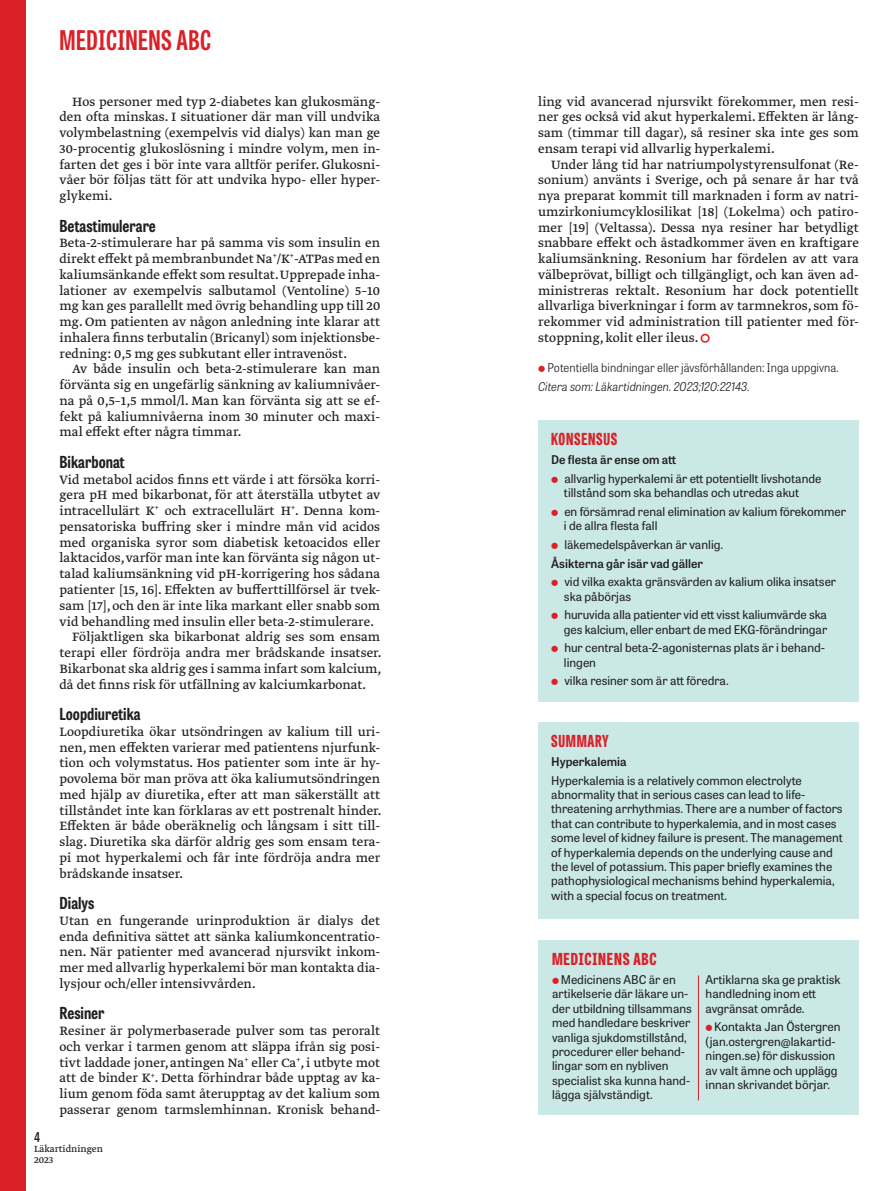
<style>
.page{position:relative;width:893px;height:1191px;background:#fff}
.page>*{position:absolute;margin:0;border:0;box-sizing:border-box;transform-origin:0 0}
.t1{font:700 27px "Tablet Gothic Compressed";letter-spacing:.02em;color:#da2128}
.Mellanrubrik_nivå_2{font:700 16.5px "Tablet Gothic Condensed";color:#231f20}
.Rubrik_fakta_röd{font:800 16.5px "Tablet Gothic Compressed";letter-spacing:.045em;color:#da2128;scale:1.07 1}
.Rubrik_fakta{font:800 16.5px "Tablet Gothic Compressed";letter-spacing:.045em;color:#da2128}
.Rubrik_fakta_röd-2{font:800 16.5px "Tablet Gothic Compressed";letter-spacing:.045em;color:#da2128}
.Brödtext_m{font:14.25px/15.8px "Greta Text Pro Regular Min";color:#231f20;text-align:justify}
.Brödtext_m_indrag{font:14.25px/15.8px "Greta Text Pro Regular Min";color:#231f20;text-align:justify}
.t2{font:600 13.5px "Tablet Gothic Condensed";color:#231f20}
.Summary{font:12px/14.4px "Tablet Gothic";color:#231f20}
.Faktatext{font:12px/14.4px "Tablet Gothic";color:#231f20}
.Bindningar_eller_jäv{font:300 12px "Tablet Gothic Narrow";letter-spacing:.005em;color:#231f20}
.Faktatext-2{font:600 12px "Tablet Gothic";color:#231f20}
.Citera_som{font:italic 300 12px "Tablet Gothic Narrow";color:#231f20}
.Summary-2{font:600 12px "Tablet Gothic";color:#231f20}
.t3{font:10.5px/10.5px "Greta Text Pro";color:#231f20}
.s1{color:#da2128}
</style>
<div class="page">
<div style="left:0;top:0;width:26px;height:1191px;background:#da2128"></div>
<div style="left:538px;top:722px;width:321px;height:196px;background:#c9e8e6"></div>
<div style="left:538px;top:420px;width:321px;height:282px;background:#c9e8e6"></div>
<div style="left:538px;top:940px;width:321px;height:174px;background:#c9e8e6"></div>
<hr style="left:698px;top:975px;width:1px;height:125px;background:#da2128">
<h1 class="t1" style="left:60px;top:22px;width:153px">MEDICINENS ABC</h1>
<p class="Brödtext_m_indrag" style="left:60px;top:94px;width:322px;text-indent:13px">Hos personer med typ 2-diabetes kan glukosmäng&shy;den ofta minskas. I situationer där man vill undvika volymbelastning (exempelvis vid dialys) kan man ge 30-procentig glukoslösning i mindre volym, men in&shy;farten det ges i bör inte vara alltför perifer. Glukosni&shy;våer bör följas tätt för att undvika hypo- eller hyper&shy;glykemi.</p>
<p class="Mellanrubrik_nivå_2" style="left:60px;top:214px;width:98px">Betastimulerare</p>
<p class="Brödtext_m" style="left:60px;top:236px;width:322px">Beta-2-stimulerare har på samma vis som insulin en direkt effekt på membranbundet Na<sup>+</sup>/K<sup>+</sup>-ATPas med en kaliumsänkande effekt som resultat. Upprepade inha&shy;lationer av exempelvis salbutamol (Ventoline) 5–10 mg kan ges parallellt med övrig behandling upp till 20 mg. Om patienten av någon anledning inte klarar att inhalera finns terbutalin (Bricanyl) som injektionsbe&shy;redning: 0,5 mg ges subkutant eller intravenöst.</p>
<p class="Brödtext_m_indrag" style="left:60px;top:362px;width:322px;text-indent:13px">Av både insulin och beta-2-stimulerare kan man förvänta sig en ungefärlig sänkning av kaliumnivåer&shy;na på 0,5–1,5 mmol/l. Man kan förvänta sig att se ef&shy;fekt på kaliumnivåerna inom 30 minuter och maxi&shy;mal effekt efter några timmar.</p>
<p class="Mellanrubrik_nivå_2" style="left:60px;top:450px;width:67px">Bikarbonat</p>
<p class="Brödtext_m" style="left:60px;top:472px;width:322px">Vid metabol acidos finns ett värde i att försöka korri&shy;gera pH med bikarbonat, för att återställa utbytet av intracellulärt K<sup>+</sup> och extracellulärt H<sup>+</sup>. Denna kom&shy;pensatoriska buffring sker i mindre mån vid acidos med organiska syror som diabetisk ketoacidos eller laktacidos, varför man inte kan förvänta sig någon ut&shy;talad kaliumsänkning vid pH-korrigering hos sådana patienter [15, 16]. Effekten av bufferttillförsel är tvek&shy;sam [17], och den är inte lika markant eller snabb som vid behandling med insulin eller beta-2-stimulerare.</p>
<p class="Brödtext_m_indrag" style="left:60px;top:629px;width:324px;text-indent:13px">Följaktligen ska bikarbonat aldrig ses som ensam terapi eller fördröja andra mer brådskande insatser.<br>Bikarbonat ska aldrig ges i samma infart som kalcium, då det finns risk för utfällning av kalciumkarbonat.</p>
<p class="Mellanrubrik_nivå_2" style="left:60px;top:702px;width:83px">Loopdiuretika</p>
<p class="Brödtext_m" style="left:60px;top:724px;width:324px">Loopdiuretika ökar utsöndringen av kalium till uri&shy;nen, men effekten varierar med patientens njurfunk&shy;tion och volymstatus. Hos patienter som inte är hy&shy;povolema bör man pröva att öka kaliumutsöndringen med hjälp av diuretika, efter att man säkerställt att tillståndet inte kan förklaras av ett postrenalt hinder.<br>Effekten är både oberäknelig och långsam i sitt till&shy;slag. Diuretika ska därför aldrig ges som ensam tera&shy;pi mot hyperkalemi och får inte fördröja andra mer brådskande insatser.</p>
<p class="Mellanrubrik_nivå_2" style="left:60px;top:891px;width:36px">Dialys</p>
<p class="Brödtext_m" style="left:60px;top:913px;width:322px">Utan en fungerande urinproduktion är dialys det enda definitiva sättet att sänka kaliumkoncentratio&shy;nen. När patienter med avancerad njursvikt inkom&shy;mer med allvarlig hyperkalemi bör man kontakta dia&shy;lysjour och/eller intensivvården.</p>
<p class="Mellanrubrik_nivå_2" style="left:60px;top:1002px;width:47px">Resiner</p>
<p class="Brödtext_m" style="left:60px;top:1023px;width:322px">Resiner är polymerbaserade pulver som tas peroralt och verkar i tarmen genom att släppa ifrån sig posi&shy;tivt laddade joner, antingen Na<sup>+</sup> eller Ca<sup>+</sup>, i utbyte mot att de binder K<sup>+</sup>. Detta förhindrar både upptag av ka&shy;lium genom föda samt återupptag av det kalium som passerar genom tarmslemhinnan. Kronisk behand-</p>
<p class="t2" style="left:34px;top:1127px;width:8px">4</p>
<p class="t3" style="left:34px;top:1144px;width:70px">Läkartidningen<br>2023</p>
<p class="Brödtext_m" style="left:538px;top:94px;width:322px">ling vid avancerad njursvikt förekommer, men resi&shy;ner ges också vid akut hyperkalemi. Effekten är lång&shy;sam (timmar till dagar), så resiner ska inte ges som ensam terapi vid allvarlig hyperkalemi.</p>
<p class="Brödtext_m_indrag" style="left:538px;top:157px;width:322px;text-indent:13px">Under lång tid har natriumpolystyrensulfonat (Re&shy;sonium) använts i Sverige, och på senare år har två nya preparat kommit till marknaden i form av natri&shy;umzirkoniumcyklosilikat [18] (Lokelma) och patiro&shy;mer [19] (Veltassa). Dessa nya resiner har betydligt snabbare effekt och åstadkommer även en kraftigare kaliumsänkning. Resonium har fördelen av att vara välbeprövat, billigt och tillgängligt, och kan även ad&shy;ministreras rektalt. Resonium har dock potentiellt allvarliga biverkningar i form av tarmnekros, som fö&shy;rekommer vid administration till patienter med för&shy;stoppning, kolit eller ileus. <span class="s1">▲</span></p>
<p class="Bindningar_eller_jäv" style="left:548px;top:359px;width:293px">Potentiella bindningar eller jävsförhållanden: Inga uppgivna.</p>
<p class="Citera_som" style="left:538px;top:377px;width:213px">Citera som: Läkartidningen. 2023;120:22143.</p>
<p class="Rubrik_fakta" style="left:551px;top:428px;width:68px">KONSENSUS</p>
<p class="Faktatext-2" style="left:551px;top:451px;width:126px">De flesta är ense om att</p>
<p class="Summary" style="left:564px;top:471px;width:259px">allvarlig hyperkalemi är ett potentiellt livshotande tillstånd som ska behandlas och utredas akut</p>
<p class="Summary" style="left:564px;top:504px;width:284px">en försämrad renal elimination av kalium förekommer i de allra flesta fall</p>
<p class="Summary" style="left:564px;top:537px;width:160px">läkemedelspåverkan är vanlig.</p>
<p class="Faktatext-2" style="left:551px;top:555px;width:153px">Åsikterna går isär vad gäller</p>
<p class="Summary" style="left:564px;top:574px;width:274px">vid vilka exakta gränsvärden av kalium olika insatser ska påbörjas</p>
<p class="Summary" style="left:564px;top:607px;width:265px">huruvida alla patienter vid ett visst kaliumvärde ska ges kalcium, eller enbart de med EKG-förändringar</p>
<p class="Summary" style="left:564px;top:640px;width:263px">hur central beta-2-agonisternas plats är i behand&shy;lingen</p>
<p class="Summary" style="left:564px;top:673px;width:166px">vilka resiner som är att föredra.</p>
<p class="Rubrik_fakta_röd-2" style="left:551px;top:729px;width:59px">SUMMARY</p>
<p class="Summary-2" style="left:551px;top:753px;width:77px">Hyperkalemia</p>
<p class="Summary" style="left:551px;top:772px;width:293px">Hyperkalemia is a relatively common electrolyte abnormality that in serious cases can lead to life&shy;threatening arrhythmias. There are a number of factors that can contribute to hyperkalemia, and in most cases some level of kidney failure is present. The management of hyperkalemia depends on the underlying cause and the level of potassium. This paper briefly examines the pathophysiological mechanisms behind hyperkalemia, with a special focus on treatment.</p>
<p class="Rubrik_fakta_röd" style="left:552px;top:947px;width:99px">MEDICINENS ABC</p>
<p class="Faktatext" style="left:552px;top:971px;width:141px;text-indent:9px">Medicinens ABC är en artikelserie där läkare un&shy;der utbildning tillsammans med handledare beskriver vanliga sjukdomstillstånd, procedurer eller behand&shy;lingar som en nybliven specialist ska kunna hand&shy;lägga självständigt.</p>
<p class="Faktatext" style="left:706px;top:971px;width:137px">Artiklarna ska ge praktisk handledning inom ett avgränsat område.</p>
<p class="Faktatext" style="left:706px;top:1019px;width:136px;text-indent:9px">Kontakta Jan Östergren (jan.ostergren@lakartid&shy;ningen.se) för diskussion av valt ämne och upplägg innan skrivandet börjar.</p>
</div>
